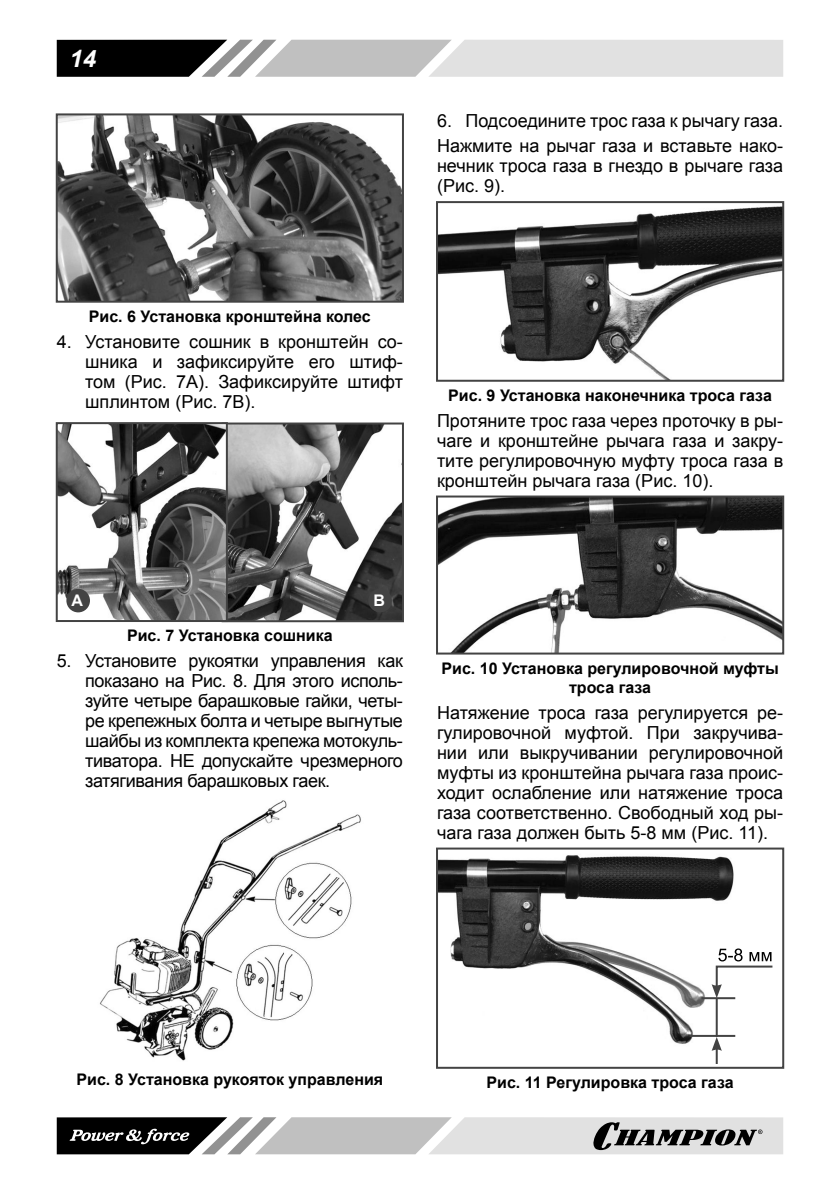
<style>
.page{position:relative;width:840px;height:1191px;background:#fff}
.page>*{position:absolute;margin:0;border:0;box-sizing:border-box;transform-origin:0 0}
.t1{font:italic 700 24px "Arial";color:#fff}
.t2{font:18px/20px "Arial";color:#000;text-align:justify}
.t3{font:700 16px/19.2px "Arial";color:#000;text-align:center}
.t4{font:700 16px "Arial";color:#fff}
</style>
<div class="page">
<svg style="left:57px;top:40px;width:725px;height:37px;background:#aaa"></svg>
<svg style="left:57px;top:1117px;width:725px;height:37px;background:#a1a1a1"></svg>
<img style="left:59px;top:116px;width:342px;height:184px">
<div style="left:56px;top:113px;width:348px;height:190px;border:2px solid #434343"></div>
<img style="left:228px;top:425px;width:173px;height:194px">
<div style="left:221px;top:422px;width:183px;height:200px;border:2px solid #434343"></div>
<img style="left:59px;top:425px;width:166px;height:194px">
<div style="left:56px;top:422px;width:172px;height:200px;border:2px solid #434343"></div>
<div style="left:66px;top:589px;width:24px;height:23px;background:#434343;border-radius:50%"></div>
<div style="left:368px;top:589px;width:23px;height:23px;background:#434343;border-radius:50%"></div>
<img style="left:99px;top:800px;width:262px;height:261px">
<img style="left:439px;top:206px;width:341px;height:173px">
<div style="left:436px;top:201px;width:347px;height:181px;border:2px solid #434343"></div>
<img style="left:439px;top:498px;width:341px;height:153px">
<div style="left:436px;top:495px;width:347px;height:159px;border:2px solid #434343"></div>
<img style="left:439px;top:855px;width:297px;height:196px">
<div style="left:436px;top:847px;width:347px;height:221px;border:2px solid #434343"></div>
<hr style="left:701px;top:997px;width:33px;height:2px;background:#434343">
<hr style="left:689px;top:1035px;width:45px;height:2px;background:#434343">
<hr style="left:715px;top:998px;width:2px;height:39px;background:#434343">
<svg style="left:711px;top:1037px;width:10px;height:27px"></svg>
<svg style="left:711px;top:948px;width:62px;height:50px"></svg>
<h1 class="t1" style="left:70px;top:44px;width:28px">14</h1>
<p class="t2" style="left:437px;top:108px;width:347px;line-height:25.6px">6. Подсоедините трос газа к рычагу газа.<br>Нажмите на рычаг газа и вставьте нако-</p>
<p class="t2" style="left:437px;top:156px;width:347px">нечник троса газа в гнездо в рычаге газа (Рис. 9).</p>
<p class="t3" style="left:89px;top:307px;width:283px">Рис. 6 Установка кронштейна колес</p>
<p class="t2" style="left:85px;top:331px;width:319px;text-indent:-28px">4. Установите сошник в кронштейн со&shy;шника и зафиксируйте его штиф&shy;том (Рис. 7А). Зафиксируйте штифт шплинтом (Рис. 7В).</p>
<p class="t3" style="left:448px;top:386px;width:325px">Рис. 9 Установка наконечника троса газа</p>
<p class="t2" style="left:437px;top:410px;width:347px">Протяните трос газа через проточку в ры&shy;чаге и кронштейне рычага газа и закру&shy;тите регулировочную муфту троса газа в кронштейн рычага газа (Рис. 10).</p>
<p class="t4" style="left:72px;top:590px;width:13px">А</p>
<p class="t4" style="left:373px;top:590px;width:13px">В</p>
<p class="t3" style="left:127px;top:626px;width:207px">Рис. 7 Установка сошника</p>
<p class="t2" style="left:85px;top:651px;width:319px;text-indent:-28px">5. Установите рукоятки управления как показано на Рис. 8. Для этого исполь&shy;зуйте четыре барашковые гайки, четы&shy;ре крепежных болта и четыре выгнутые шайбы из комплекта крепежа мотокуль&shy;тиватора. НЕ допускайте чрезмерного затягивания барашковых гаек.</p>
<p class="t3" style="left:441px;top:659px;width:338px">Рис. 10 Установка регулировочной муфты троса газа</p>
<p class="t2" style="left:437px;top:702px;width:347px">Натяжение троса газа регулируется ре&shy;гулировочной муфтой. При закручива&shy;нии или выкручивании регулировочной муфты из кронштейна рычага газа проис&shy;ходит ослабление или натяжение троса газа соответственно. Свободный ход ры&shy;чага газа должен быть 5-8 мм (Рис. 11).</p>
<p class="t3" style="left:76px;top:1070px;width:308px">Рис. 8 Установка рукояток управления</p>
<p class="t3" style="left:486px;top:1073px;width:248px">Рис. 11 Регулировка троса газа</p>
</div>
